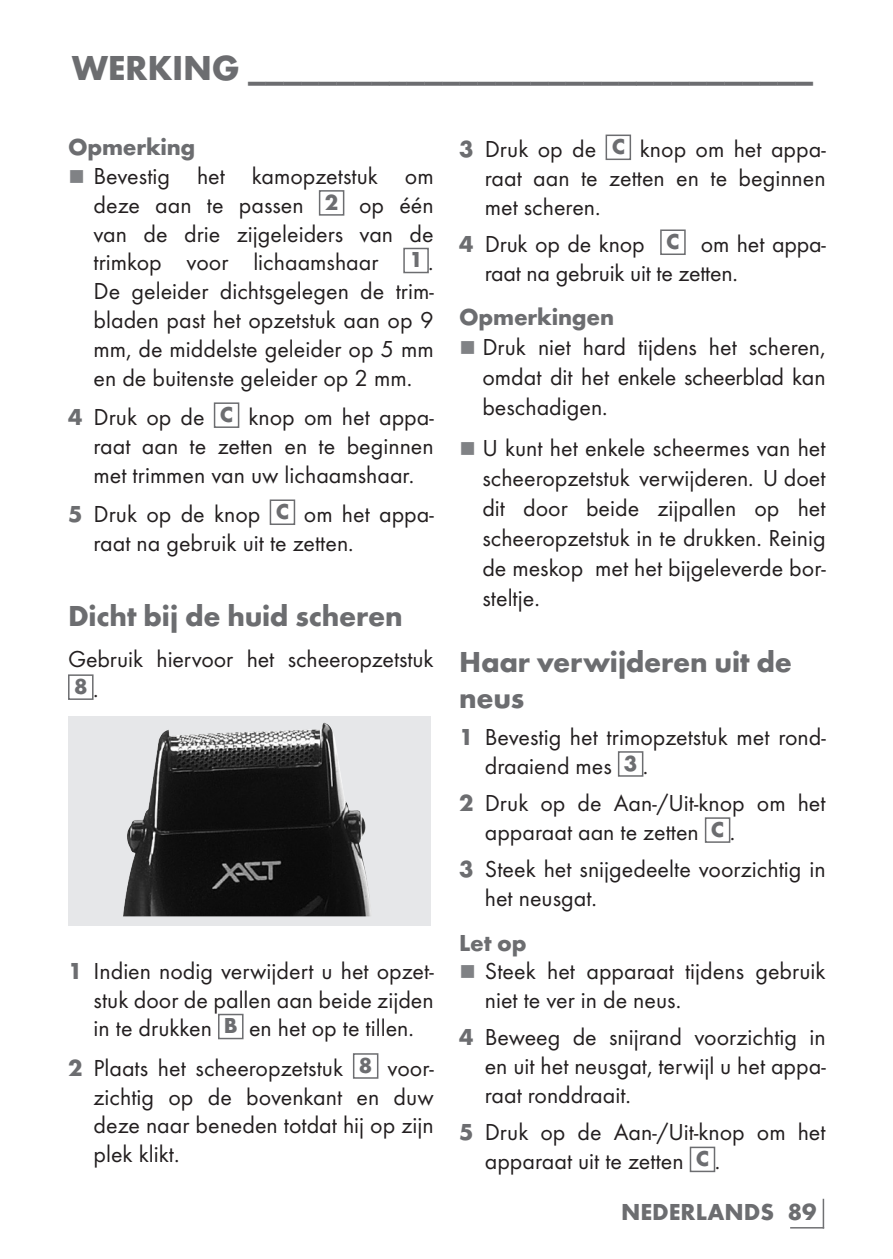
<style>
.page{position:relative;width:893px;height:1259px;background:#fff}
.page>*{position:absolute;margin:0;border:0;box-sizing:border-box;transform-origin:0 0}
._8_1__Ordnung_14{font:700 36px "Futura TOT";letter-spacing:-.01em;color:#6c6d70}
._6_2__Ordnung{font:700 30px/36px "Futura TOT";letter-spacing:-.01em;color:#6c6d70}
._3_GT_1_Zeile_m_Abst{font:24px/28.8px "Futura TOT Boo";color:#231f20}
._2_GT_m_Abstand{font:24px/30px "Futura TOT Boo";color:#231f20;text-align:justify}
._6_2__Ordnung-2{font:700 24px "Futura TOT";letter-spacing:-.005em;color:#6c6d70}
._3_GT_1_Zeile_m_Abst-2{font:700 24px "Futura TOT";letter-spacing:-.01em;color:#6c6d70}
._02_Fut_GT_Zahlen_Ab{font:700 22.5px "Futura TOT";color:#6c6d70}
.s1{font-family:"Grund Son Se";font-size:12px;color:#808285}
.s2{font-family:"Futura TOT";font-weight:700;color:#6c6d70}
</style>
<div class="page">
<hr style="left:823px;top:1198px;width:1px;height:30px;background:#707173">
<hr style="left:790px;top:1227px;width:34px;height:1px;background:#707173">
<div style="left:319px;top:190px;width:25px;height:26px;background:#fff;border:2px solid #6c6d70"></div>
<div style="left:403px;top:248px;width:26px;height:25px;background:#fff;border:2px solid #6c6d70"></div>
<div style="left:214px;top:402px;width:25px;height:26px;background:#fff;border:2px solid #6c6d70"></div>
<div style="left:270px;top:499px;width:25px;height:26px;background:#fff;border:2px solid #6c6d70"></div>
<div style="left:68px;top:674px;width:26px;height:26px;background:#fff;border:2px solid #6c6d70"></div>
<div style="left:68px;top:716px;width:363px;height:209px;background:#e6e7e9"></div>
<img style="left:123px;top:723px;width:248px;height:193px">
<div style="left:218px;top:1013px;width:26px;height:26px;background:#fff;border:2px solid #6c6d70"></div>
<div style="left:353px;top:1053px;width:25px;height:25px;background:#fff;border:2px solid #6c6d70"></div>
<div style="left:606px;top:135px;width:25px;height:25px;background:#fff;border:2px solid #6c6d70"></div>
<div style="left:660px;top:229px;width:26px;height:26px;background:#fff;border:2px solid #6c6d70"></div>
<div style="left:618px;top:751px;width:25px;height:25px;background:#fff;border:2px solid #6c6d70"></div>
<div style="left:705px;top:817px;width:25px;height:26px;background:#fff;border:2px solid #6c6d70"></div>
<div style="left:690px;top:1146px;width:25px;height:26px;background:#fff;border:2px solid #6c6d70"></div>
<p class="_8_1__Ordnung_14" style="left:72px;top:46px;width:743px">WERKING ________________________________</p>
<p class="_3_GT_1_Zeile_m_Abst-2" style="left:68px;top:132px;width:129px">Opmerking</p>
<p class="_3_GT_1_Zeile_m_Abst" style="left:94px;top:161px;width:342px;text-indent:-26px"><span class="s1">7</span> Bevestig het kamopzetstuk om deze aan te passen</p>
<p class="_02_Fut_GT_Zahlen_Ab" style="left:325px;top:188px;width:15px">2</p>
<p class="_3_GT_1_Zeile_m_Abst" style="left:94px;top:190px;width:342px;text-align:justify;text-indent:266px">op één van de drie zijgeleiders van de trimkop voor lichaamshaar</p>
<p class="_02_Fut_GT_Zahlen_Ab" style="left:409px;top:246px;width:15px">1</p>
<p class="_3_GT_1_Zeile_m_Abst" style="left:94px;top:248px;width:342px;text-align:justify;text-indent:335px">.<br>De geleider dichtsgelegen de trim&shy;bladen past het opzetstuk aan op 9 mm, de middelste geleider op 5 mm en de buitenste geleider op 2 mm.</p>
<p class="_3_GT_1_Zeile_m_Abst" style="left:68px;top:402px;width:138px"><span class="s2">4</span> Druk op de</p>
<p class="_02_Fut_GT_Zahlen_Ab" style="left:220px;top:400px;width:15px">C</p>
<p class="_3_GT_1_Zeile_m_Abst" style="left:94px;top:402px;width:342px;text-align:justify;text-indent:155px">knop om het appa&shy;raat aan te zetten en te beginnen met trimmen van uw lichaamshaar.</p>
<p class="_3_GT_1_Zeile_m_Abst" style="left:68px;top:499px;width:194px"><span class="s2">5</span> Druk op de knop</p>
<p class="_02_Fut_GT_Zahlen_Ab" style="left:276px;top:497px;width:15px">C</p>
<p class="_3_GT_1_Zeile_m_Abst" style="left:94px;top:499px;width:342px;text-indent:210px">om het appa&shy;raat na gebruik uit te zetten.</p>
<p class="_6_2__Ordnung" style="left:68px;top:598px;width:336px">Dicht bij de huid scheren</p>
<p class="_2_GT_m_Abstand" style="left:68px;top:644px;width:367px">Gebruik hiervoor het scheeropzetstuk</p>
<p class="_02_Fut_GT_Zahlen_Ab" style="left:74px;top:672px;width:15px">8</p>
<p class="_2_GT_m_Abstand" style="left:93px;top:674px;width:7px">.</p>
<p class="_3_GT_1_Zeile_m_Abst" style="left:94px;top:956px;width:342px;text-align:justify;text-indent:-26px"><span class="s2">1</span> Indien nodig verwijdert u het opzet&shy;stuk door de pallen aan beide zijden in te drukken</p>
<p class="_02_Fut_GT_Zahlen_Ab" style="left:224px;top:1012px;width:15px">B</p>
<p class="_3_GT_1_Zeile_m_Abst" style="left:249px;top:1013px;width:166px">en het op te tillen.</p>
<p class="_3_GT_1_Zeile_m_Abst" style="left:68px;top:1053px;width:277px"><span class="s2">2</span> Plaats het scheeropzetstuk</p>
<p class="_02_Fut_GT_Zahlen_Ab" style="left:359px;top:1051px;width:15px">8</p>
<p class="_3_GT_1_Zeile_m_Abst" style="left:94px;top:1053px;width:342px;text-align:justify;text-indent:294px">voor&shy;zichtig op de bovenkant en duw deze naar beneden totdat hij op zijn plek klikt.</p>
<p class="_3_GT_1_Zeile_m_Abst" style="left:459px;top:135px;width:139px"><span class="s2">3</span> Druk op de</p>
<p class="_02_Fut_GT_Zahlen_Ab" style="left:612px;top:133px;width:15px">C</p>
<p class="_3_GT_1_Zeile_m_Abst" style="left:485px;top:135px;width:342px;text-align:justify;text-indent:155px">knop om het appa&shy;raat aan te zetten en te beginnen met scheren.</p>
<p class="_3_GT_1_Zeile_m_Abst" style="left:459px;top:229px;width:187px"><span class="s2">4</span> Druk op de knop</p>
<p class="_02_Fut_GT_Zahlen_Ab" style="left:666px;top:228px;width:15px">C</p>
<p class="_3_GT_1_Zeile_m_Abst" style="left:485px;top:229px;width:342px;text-indent:216px">om het appa&shy;raat na gebruik uit te zetten.</p>
<p class="_6_2__Ordnung-2" style="left:459px;top:302px;width:156px">Opmerkingen</p>
<p class="_2_GT_m_Abstand" style="left:482px;top:332px;width:345px;text-indent:-23px"><span class="s1">7</span> Druk niet hard tijdens het scheren, omdat dit het enkele scheerblad kan beschadigen.</p>
<p class="_2_GT_m_Abstand" style="left:482px;top:433px;width:345px;text-indent:-23px"><span class="s1">7</span> U kunt het enkele scheermes van het scheeropzetstuk verwijderen. U doet dit door beide zijpallen op het scheeropzetstuk in te drukken. Reinig de meskop met het bijgeleverde bor&shy;steltje.</p>
<p class="_6_2__Ordnung" style="left:459px;top:643px;width:334px">Haar verwijderen uit de neus</p>
<p class="_3_GT_1_Zeile_m_Abst" style="left:485px;top:722px;width:342px;text-indent:-26px"><span class="s2">1</span> Bevestig het trimopzetstuk met rond&shy;draaiend mes</p>
<p class="_02_Fut_GT_Zahlen_Ab" style="left:624px;top:749px;width:15px">3</p>
<p class="_3_GT_1_Zeile_m_Abst" style="left:643px;top:751px;width:7px">.</p>
<p class="_3_GT_1_Zeile_m_Abst" style="left:485px;top:788px;width:342px;text-indent:-26px"><span class="s2">2</span> Druk op de Aan-/Uit-knop om het apparaat aan te zetten</p>
<p class="_02_Fut_GT_Zahlen_Ab" style="left:711px;top:815px;width:15px">C</p>
<p class="_3_GT_1_Zeile_m_Abst" style="left:730px;top:817px;width:7px">.</p>
<p class="_3_GT_1_Zeile_m_Abst" style="left:485px;top:854px;width:342px;text-indent:-26px"><span class="s2">3</span> Steek het snijgedeelte voorzichtig in het neusgat.</p>
<p class="_6_2__Ordnung-2" style="left:459px;top:927px;width:69px">Let op</p>
<p class="_3_GT_1_Zeile_m_Abst" style="left:485px;top:956px;width:342px;text-indent:-26px"><span class="s1">7</span> Steek het apparaat tijdens gebruik niet te ver in de neus.</p>
<p class="_3_GT_1_Zeile_m_Abst" style="left:485px;top:1023px;width:342px;text-align:justify;text-indent:-26px"><span class="s2">4</span> Beweeg de snijrand voorzichtig in en uit het neusgat, terwijl u het appa&shy;raat ronddraait.</p>
<p class="_3_GT_1_Zeile_m_Abst" style="left:485px;top:1117px;width:342px;text-indent:-26px"><span class="s2">5</span> Druk op de Aan-/Uit-knop om het apparaat uit te zetten</p>
<p class="_02_Fut_GT_Zahlen_Ab" style="left:696px;top:1144px;width:15px">C</p>
<p class="_3_GT_1_Zeile_m_Abst" style="left:715px;top:1146px;width:7px">.</p>
<p class="_6_2__Ordnung-2" style="left:621px;top:1197px;width:197px">NEDERLANDS 89</p>
</div>
